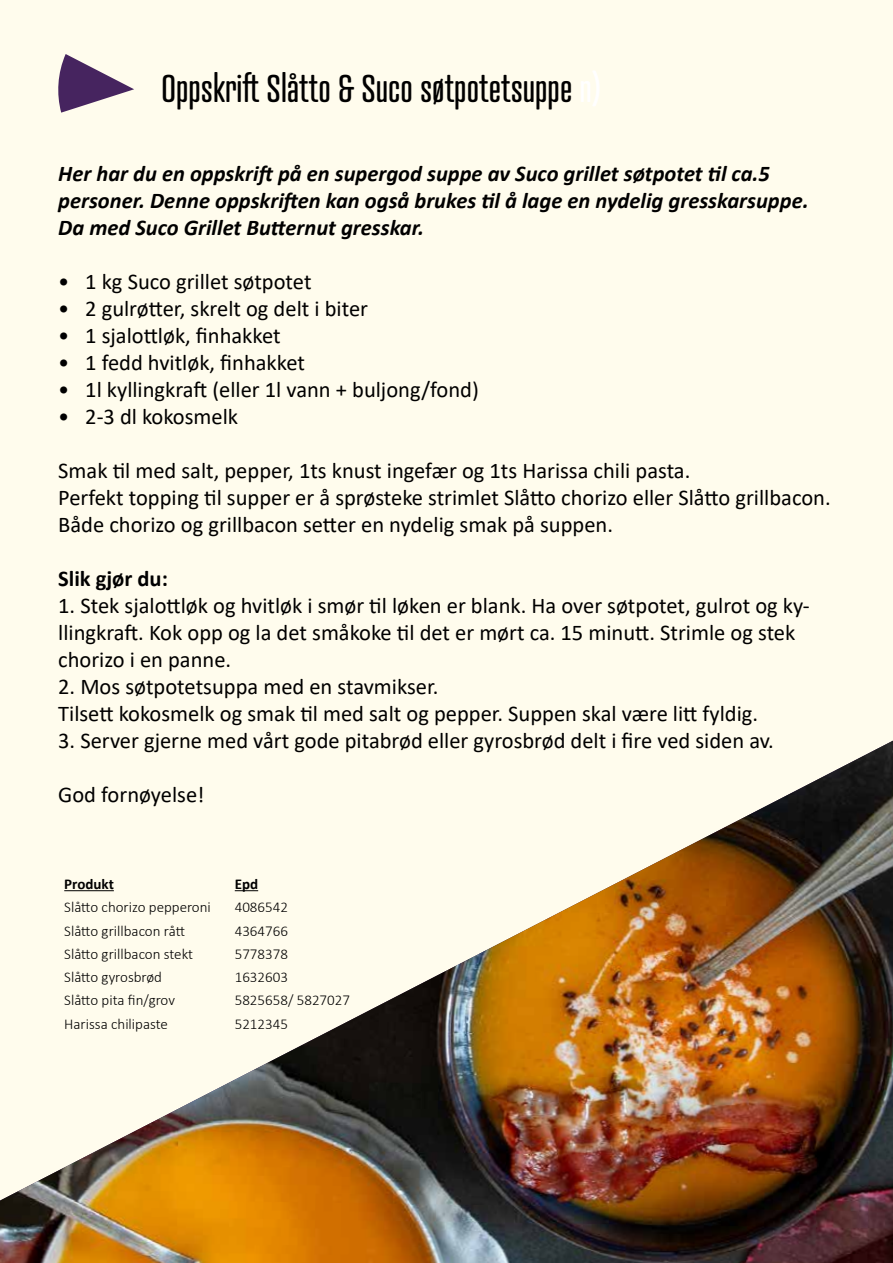
<style>
.page{position:relative;width:893px;height:1263px;background:#fffced}
.page>*{position:absolute;margin:0;border:0;box-sizing:border-box;transform-origin:0 0}
.t1{font:37.5px "Atrament";color:#000}
.t2{font:22.5px/27px "Calibri";color:#000}
.t3{font:italic 700 22.5px/27px "Calibri";color:#000}
.t4{font:700 22.5px "Calibri";color:#000}
.t5{font:300 15px "Calibri";color:#000}
.t6{font:700 15px "Calibri";color:#000}
.s1{color:#fff}
</style>
<div class="page">
<img style="left:0;top:741px;width:893px;height:522px">
<svg style="left:58px;top:54px;width:76px;height:59px"></svg>
<hr style="left:64px;top:890px;width:50px;height:1px;background:#000">
<svg style="left:235px;top:890px;width:23px;height:1px"></svg>
<h1 class="t1" style="left:162px;top:66px;width:442px">Oppskrift Slåtto &amp; Suco søtpotetsuppe <span class="s1">n)</span></h1>
<p class="t3" style="left:58px;top:159px;width:752px">Her har du en oppskrift på en supergod suppe av Suco grillet søtpotet til ca.5 personer. Denne oppskriften kan også brukes til å lage en nydelig gresskarsuppe.<br>Da med Suco Grillet Butternut gresskar.</p>
<p class="t2" style="left:58px;top:267px;width:255px">• 1 kg Suco grillet søtpotet</p>
<p class="t2" style="left:58px;top:294px;width:311px">• 2 gulrøtter, skrelt og delt i biter</p>
<p class="t2" style="left:58px;top:321px;width:224px">• 1 sjalottløk, finhakket</p>
<p class="t2" style="left:58px;top:348px;width:248px">• 1 fedd hvitløk, finhakket</p>
<p class="t2" style="left:58px;top:375px;width:422px">• 1l kyllingkraft (eller 1l vann + buljong/fond)</p>
<p class="t2" style="left:58px;top:402px;width:181px">• 2-3 dl kokosmelk</p>
<p class="t2" style="left:58px;top:456px;width:774px">Smak til med salt, pepper, 1ts knust ingefær og 1ts Harissa chili pasta.<br>Perfekt topping til supper er å sprøsteke strimlet Slåtto chorizo eller Slåtto grillbacon.<br>Både chorizo og grillbacon setter en nydelig smak på suppen.</p>
<p class="t4" style="left:58px;top:562px;width:111px">Slik gjør du:</p>
<p class="t2" style="left:58px;top:591px;width:753px">1. Stek sjalottløk og hvitløk i smør til løken er blank. Ha over søtpotet, gulrot og ky&shy;llingkraft. Kok opp og la det småkoke til det er mørt ca. 15 minutt. Strimle og stek chorizo i en panne.</p>
<p class="t2" style="left:58px;top:672px;width:701px">2. Mos søtpotetsuppa med en stavmikser.<br>Tilsett kokosmelk og smak til med salt og pepper. Suppen skal være litt fyldig.</p>
<p class="t2" style="left:58px;top:726px;width:717px">3. Server gjerne med vårt gode pitabrød eller gyrosbrød delt i fire ved siden av.</p>
<p class="t2" style="left:58px;top:780px;width:148px">God fornøyelse!</p>
<p class="t6" style="left:64px;top:873px;width:51px">Produkt</p>
<p class="t6" style="left:235px;top:873px;width:25px">Epd</p>
<p class="t5" style="left:64px;top:898px;width:148px">Slåtto chorizo pepperoni</p>
<p class="t5" style="left:235px;top:898px;width:55px">4086542</p>
<p class="t5" style="left:64px;top:921px;width:122px">Slåtto grillbacon rått</p>
<p class="t5" style="left:235px;top:921px;width:55px">4364766</p>
<p class="t5" style="left:64px;top:944px;width:130px">Slåtto grillbacon stekt</p>
<p class="t5" style="left:235px;top:944px;width:55px">5778378</p>
<p class="t5" style="left:64px;top:968px;width:99px">Slåtto gyrosbrød</p>
<p class="t5" style="left:235px;top:968px;width:55px">1632603</p>
<p class="t5" style="left:64px;top:991px;width:112px">Slåtto pita fin/grov</p>
<p class="t5" style="left:235px;top:991px;width:117px">5825658/ 5827027</p>
<p class="t5" style="left:64px;top:1014px;width:105px">Harissa chilipaste</p>
<p class="t5" style="left:235px;top:1014px;width:55px">5212345</p>
</div>
